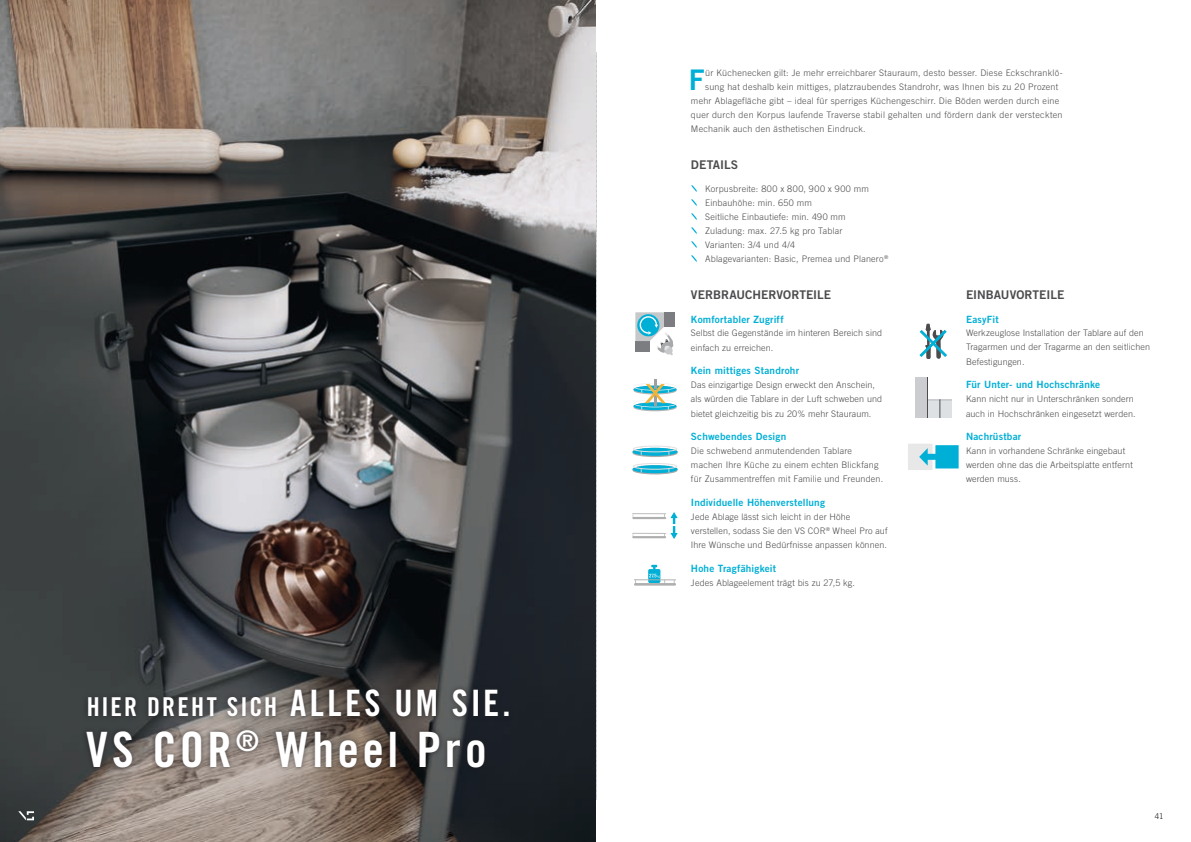
<style>
.page{position:relative;width:1191px;height:842px;background:#fff}
.page>*{position:absolute;margin:0;border:0;box-sizing:border-box;transform-origin:0 0}
.t1{font:48.7px "Trade Gothic LT Std Bd Cn 20";letter-spacing:.07em;color:#fff}
.t2{font:36.4px "Trade Gothic LT Std Bd Cn 20";letter-spacing:.09em;color:#fff}
.t3{font:28.4px "Trade Gothic LT Std Bd 2";color:#00afd6}
.t4{font:26px "Trade Gothic LT Std Bd Cn 20";letter-spacing:.075em;color:#fff}
.t5{font:12px "Trade Gothic LT Std Bd 2";color:#4c4c4e}
.t6{font:10px "Trade Gothic LT Std Bd 2";letter-spacing:.015em;color:#00afd6}
.t7{font:300 9px/14.2px "Trade Gothic LT Std";letter-spacing:.015em;color:#4c4c4e}
.t8{font:300 8px "Trade Gothic LT Std";color:#1a181c}
</style>
<div class="page">
<svg style="left:596px;top:52px;width:1px;height:748px"></svg>
<img style="left:0;top:0;width:595px;height:842px">
<svg style="left:691px;top:185px;width:5px;height:7px"></svg>
<svg style="left:691px;top:199px;width:5px;height:7px"></svg>
<svg style="left:691px;top:213px;width:5px;height:7px"></svg>
<svg style="left:691px;top:227px;width:5px;height:7px"></svg>
<svg style="left:691px;top:241px;width:5px;height:7px"></svg>
<svg style="left:691px;top:255px;width:5px;height:7px"></svg>
<div style="left:81px;top:684px;width:433px;height:89px;background:#1a181c;opacity:.64"></div>
<svg style="left:664px;top:512px;width:13px;height:27px"></svg>
<hr style="left:632px;top:517px;width:34px;height:2px;background:#b0afaf">
<hr style="left:632px;top:536px;width:34px;height:2px;background:#b0afaf">
<hr style="left:632px;top:513px;width:34px;height:1px;background:#b0afaf">
<hr style="left:632px;top:533px;width:34px;height:1px;background:#b0afaf">
<svg style="left:632px;top:446px;width:45px;height:11px"></svg>
<div style="left:633px;top:463px;width:44px;height:7px;border:1px solid #e2e0e0;border-radius:50%"></div>
<svg style="left:632px;top:464px;width:45px;height:10px"></svg>
<hr style="left:634px;top:583px;width:42px;height:3px;background:#b0afaf">
<hr style="left:634px;top:579px;width:42px;height:1px;background:#b0afaf">
<svg style="left:648px;top:565px;width:17px;height:18px"></svg>
<svg style="left:633px;top:379px;width:44px;height:32px"></svg>
<svg style="left:919px;top:324px;width:28px;height:35px"></svg>
<svg style="left:908px;top:444px;width:50px;height:26px"></svg>
<svg style="left:635px;top:312px;width:39px;height:43px"></svg>
<div style="left:914px;top:378px;width:12px;height:40px;background:#cbcdd0"></div>
<div style="left:927px;top:401px;width:24px;height:17px;background:#dee1e3"></div>
<hr style="left:914px;top:399px;width:37px;height:2px;background:#cbcdd0">
<hr style="left:926px;top:378px;width:1px;height:40px;background:#4c4c4e">
<svg style="left:939px;top:399px;width:1px;height:19px"></svg>
<svg style="left:18px;top:811px;width:16px;height:9px"></svg>
<p class="t4" style="left:87px;top:691px;width:192px">HIER DREHT SICH</p>
<p class="t2" style="left:290px;top:681px;width:222px">ALLES UM SIE.</p>
<p class="t1" style="left:86px;top:720px;width:402px">VS COR<sup>®</sup> Wheel Pro</p>
<p class="t3" style="left:689px;top:62px;width:17px">F</p>
<p class="t7" style="left:705px;top:66px;width:359px">ür Küchenecken gilt: Je mehr erreichbarer Stauraum, desto besser. Diese Eckschranklö-</p>
<p class="t7" style="left:705px;top:80px;width:354px">sung hat deshalb kein mittiges, platzraubendes Standrohr, was Ihnen bis zu 20 Prozent</p>
<p class="t7" style="left:691px;top:94px;width:370px">mehr Ablagefläche gibt – ideal für sperriges Küchengeschirr. Die Böden werden durch eine</p>
<p class="t7" style="left:691px;top:108px;width:373px">quer durch den Korpus laufende Traverse stabil gehalten und fördern dank der versteckten</p>
<p class="t7" style="left:691px;top:122px;width:176px">Mechanik auch den ästhetischen Eindruck.</p>
<p class="t5" style="left:691px;top:157px;width:49px">DETAILS</p>
<p class="t7" style="left:705px;top:182px;width:165px">Korpusbreite: 800 x 800, 900 x 900 mm</p>
<p class="t7" style="left:705px;top:196px;width:108px">Einbauhöhe: min. 650 mm</p>
<p class="t7" style="left:705px;top:210px;width:142px">Seitliche Einbautiefe: min. 490 mm</p>
<p class="t7" style="left:705px;top:224px;width:139px">Zuladung: max. 27.5 kg pro Tablar</p>
<p class="t7" style="left:705px;top:238px;width:91px">Varianten: 3/4 und 4/4</p>
<p class="t7" style="left:705px;top:252px;width:184px">Ablagevarianten: Basic, Premea und Planero<sup>®</sup></p>
<p class="t5" style="left:691px;top:287px;width:142px">VERBRAUCHERVORTEILE</p>
<p class="t6" style="left:691px;top:313px;width:94px">Komfortabler Zugriff</p>
<p class="t7" style="left:691px;top:326px;width:193px">Selbst die Gegenstände im hinteren Bereich sind einfach zu erreichen.</p>
<p class="t6" style="left:691px;top:365px;width:110px">Kein mittiges Standrohr</p>
<p class="t7" style="left:691px;top:378px;width:193px">Das einzigartige Design erweckt den Anschein, als würden die Tablare in der Luft schweben und bietet gleichzeitig bis zu 20% mehr Stauraum.</p>
<p class="t6" style="left:691px;top:430px;width:97px">Schwebendes Design</p>
<p class="t7" style="left:691px;top:444px;width:162px">Die schwebend anmutendenden Tablare</p>
<p class="t7" style="left:691px;top:457px;width:194px">machen Ihre Küche zu einem echten Blickfang für Zusammentreffen mit Familie und Freunden.</p>
<p class="t6" style="left:691px;top:496px;width:136px">Individuelle Höhenverstellung</p>
<p class="t7" style="left:691px;top:509px;width:198px">Jede Ablage lässt sich leicht in der Höhe verstellen, sodass Sie den VS COR<sup>®</sup> Wheel Pro auf<br>Ihre Wünsche und Bedürfnisse anpassen können.</p>
<p class="t6" style="left:691px;top:562px;width:87px">Hohe Tragfähigkeit</p>
<p class="t7" style="left:691px;top:575px;width:166px">Jedes Ablageelement trägt bis zu 27,5 kg.</p>
<p class="t5" style="left:966px;top:287px;width:100px">EINBAUVORTEILE</p>
<p class="t6" style="left:966px;top:313px;width:34px">EasyFit</p>
<p class="t7" style="left:966px;top:326px;width:186px">Werkzeuglose Installation der Tablare auf den<br>Tragarmen und der Tragarme an den seitlichen<br>Befestigungen.</p>
<p class="t6" style="left:966px;top:379px;width:136px">Für Unter- und Hochschränke</p>
<p class="t7" style="left:966px;top:392px;width:169px">Kann nicht nur in Unterschränken sondern</p>
<p class="t7" style="left:966px;top:406px;width:171px">auch in Hochschränken eingesetzt werden.</p>
<p class="t6" style="left:966px;top:430px;width:57px">Nachrüstbar</p>
<p class="t7" style="left:966px;top:444px;width:168px">Kann in vorhandene Schränke eingebaut werden ohne das die Arbeitsplatte entfernt werden muss.</p>
<p class="t8" style="left:1154px;top:812px;width:10px">41</p>
</div>
